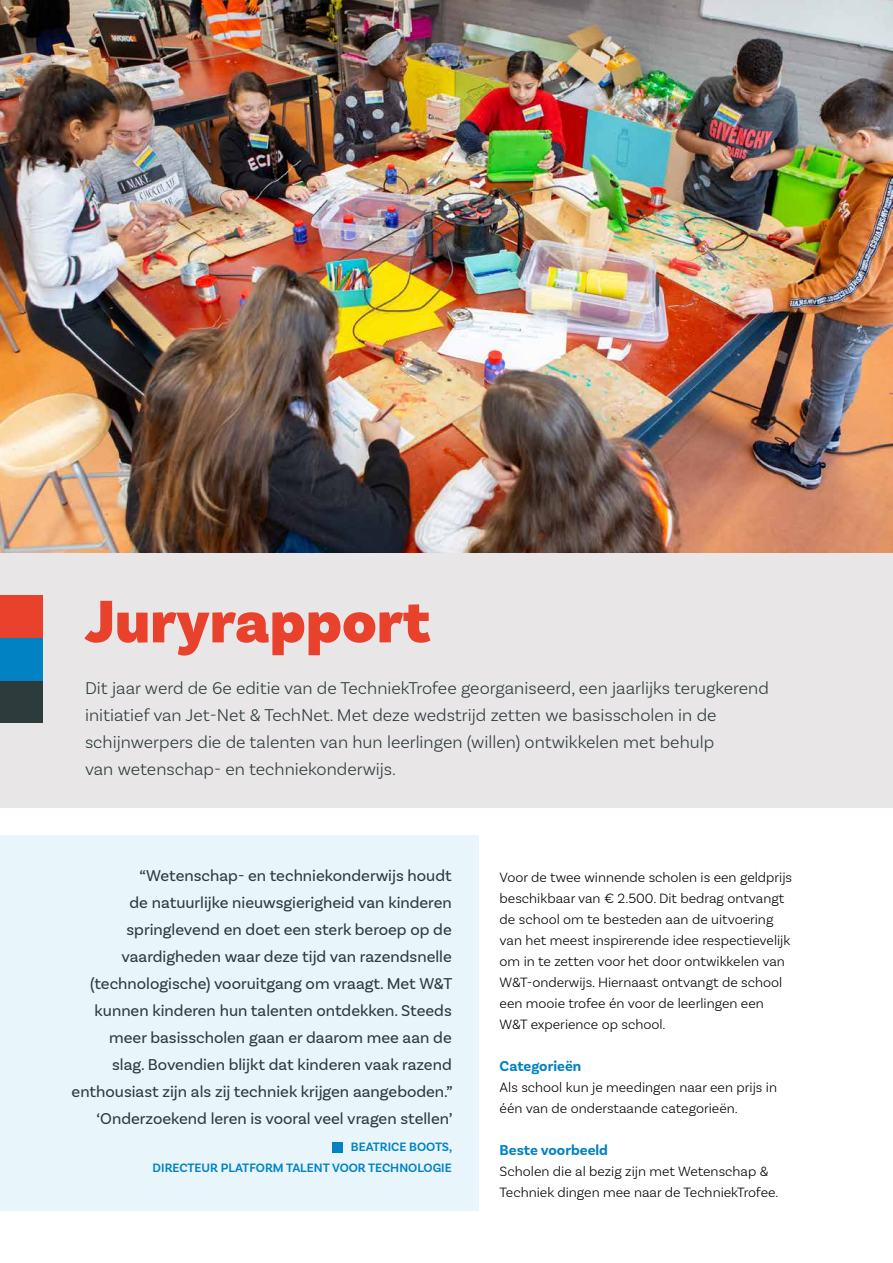
<style>
.page{position:relative;width:893px;height:1263px;background:#fff}
.page>*{position:absolute;margin:0;border:0;box-sizing:border-box;transform-origin:0 0}
.t1{font:900 63px "Basic Sans";color:#e8412c}
.t2{font:300 18px/27px "Basic Sans";color:#2d3b3d}
.t3{font:16.5px/27px "Basic Sans";color:#2d3b3d;text-align:right}
.t4{font:700 15px "Basic Sans";color:#0082c3}
.t5{font:300 14.25px/21px "Basic Sans";color:#000}
.t6{font:600 12.75px/21px "Basic Sans";color:#0082c3;text-align:right}
</style>
<div class="page">
<div style="left:0;top:553px;width:893px;height:255px;background:#e9e6e7"></div>
<div style="left:0;top:595px;width:43px;height:43px;background:#e8412c"></div>
<div style="left:0;top:680px;width:43px;height:43px;background:#2d3b3d"></div>
<div style="left:0;top:638px;width:43px;height:42px;background:#0082c3"></div>
<div style="left:0;top:835px;width:478px;height:375px;background:#e8f5fb"></div>
<div style="left:332px;top:1142px;width:11px;height:10px;background:#0082c3"></div>
<img style="left:0;top:0;width:893px;height:553px">
<h1 class="t1" style="left:85px;top:583px;width:347px">Juryrapport</h1>
<p class="t2" style="left:85px;top:674px;width:685px">Dit jaar werd de 6e editie van de TechniekTrofee georganiseerd, een jaarlijks terugkerend initiatief van Jet-Net &amp; TechNet. Met deze wedstrijd zetten we basisscholen in de schijnwerpers die de talenten van hun leerlingen (willen) ontwikkelen met behulp<br>van wetenschap- en techniekonderwijs.</p>
<p class="t3" style="left:72px;top:862px;width:383px">“Wetenschap- en techniekonderwijs houdt<br>de natuurlijke nieuwsgierigheid van kinderen springlevend en doet een sterk beroep op de vaardigheden waar deze tijd van razendsnelle (technologische) vooruitgang om vraagt. Met W&amp;T kunnen kinderen hun talenten ontdekken. Steeds meer basisscholen gaan er daarom mee aan de<br>slag. Bovendien blijkt dat kinderen vaak razend enthousiast zijn als zij techniek krijgen aangeboden.” ‘Onderzoekend leren is vooral veel vragen stellen’</p>
<p class="t6" style="left:153px;top:1136px;width:301px">BEATRICE BOOTS,<br>DIRECTEUR PLATFORM TALENT VOOR TECHNOLOGIE</p>
<p class="t5" style="left:500px;top:867px;width:294px">Voor de twee winnende scholen is een geldprijs beschikbaar van € 2.500. Dit bedrag ontvangt de school om te besteden aan de uitvoering van het meest inspirerende idee respectievelijk om in te zetten voor het door ontwikkelen van W&amp;T-onderwijs. Hiernaast ontvangt de school een mooie trofee én voor de leerlingen een W&amp;T experience op school.</p>
<p class="t4" style="left:500px;top:1057px;width:83px">Categorieën</p>
<p class="t5" style="left:500px;top:1077px;width:279px">Als school kun je meedingen naar een prijs in één van de onderstaande categorieën.</p>
<p class="t4" style="left:500px;top:1141px;width:110px">Beste voorbeeld</p>
<p class="t5" style="left:500px;top:1161px;width:280px">Scholen die al bezig zijn met Wetenschap &amp;<br>Techniek dingen mee naar de TechniekTrofee.</p>
</div>
